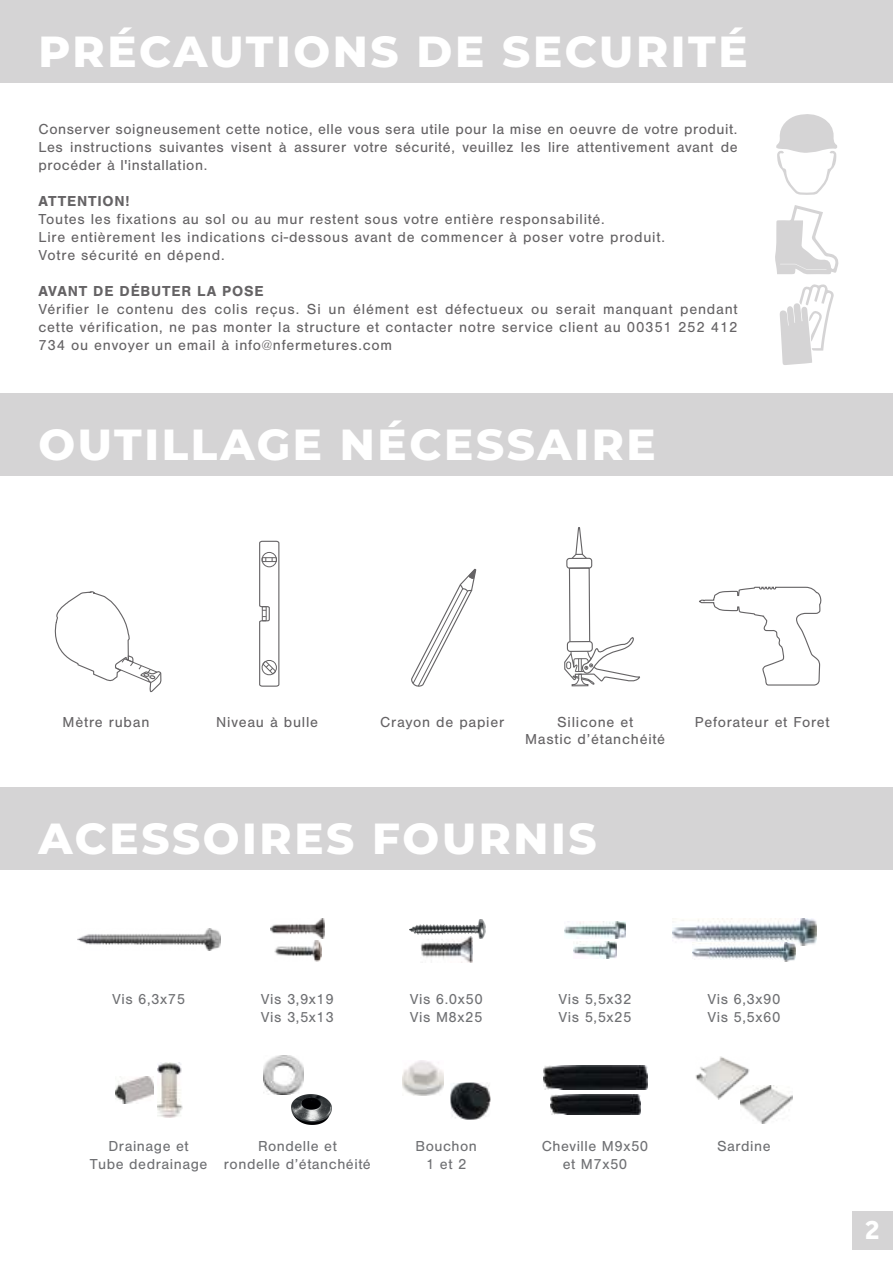
<style>
.page{position:relative;width:893px;height:1263px;background:#fff}
.page>*{position:absolute;margin:0;border:0;box-sizing:border-box;transform-origin:0 0}
.t1{font:800 43.5px "Montserrat";letter-spacing:.06em;color:#fff}
.t2{font:700 28.5px "Effra";color:#fff}
.t3{font:15px/18px "Nimbus San";letter-spacing:.05em;color:#656365;text-align:justify}
.t4{font:15px/18px "Nimbus San";letter-spacing:.035em;color:#6f7073}
.t5{font:700 15px "Nimbus San";letter-spacing:.05em;color:#656365}
</style>
<div class="page">
<div style="left:852px;top:1211px;width:41px;height:38px;background:#d5d4d5"></div>
<div style="left:0;top:0;width:893px;height:82px;background:#d5d4d5"></div>
<div style="left:0;top:394px;width:893px;height:82px;background:#d5d4d5"></div>
<div style="left:0;top:787px;width:893px;height:82px;background:#d5d4d5"></div>
<svg style="left:570px;top:527px;width:18px;height:31px"></svg>
<svg style="left:564px;top:569px;width:76px;height:118px"></svg>
<div style="left:566px;top:558px;width:26px;height:11px;border:1px solid #656365;border-radius:3px"></div>
<div style="left:567px;top:641px;width:26px;height:11px;border:1px solid #656365;border-radius:3px"></div>
<svg style="left:54px;top:591px;width:108px;height:102px"></svg>
<svg style="left:411px;top:568px;width:66px;height:119px"></svg>
<svg style="left:699px;top:586px;width:123px;height:100px"></svg>
<svg style="left:259px;top:540px;width:21px;height:147px"></svg>
<img style="left:402px;top:1060px;width:41px;height:35px">
<img style="left:450px;top:1082px;width:41px;height:38px">
<img style="left:565px;top:921px;width:61px;height:18px">
<img style="left:574px;top:941px;width:43px;height:18px">
<img style="left:543px;top:1066px;width:105px;height:23px">
<img style="left:550px;top:1094px;width:90px;height:20px">
<img style="left:672px;top:918px;width:144px;height:27px">
<img style="left:693px;top:942px;width:103px;height:20px">
<img style="left:264px;top:1056px;width:40px;height:39px">
<img style="left:291px;top:1094px;width:40px;height:31px">
<img style="left:77px;top:929px;width:144px;height:22px">
<img style="left:741px;top:1085px;width:51px;height:38px">
<img style="left:696px;top:1057px;width:54px;height:42px">
<img style="left:409px;top:925px;width:30px;height:9px">
<img style="left:439px;top:919px;width:47px;height:20px">
<img style="left:421px;top:936px;width:51px;height:27px">
<img style="left:157px;top:1063px;width:25px;height:55px">
<img style="left:115px;top:1077px;width:39px;height:27px">
<img style="left:270px;top:918px;width:55px;height:20px">
<img style="left:274px;top:940px;width:47px;height:21px">
<svg style="left:776px;top:114px;width:61px;height:81px"></svg>
<svg style="left:780px;top:284px;width:54px;height:81px"></svg>
<svg style="left:775px;top:205px;width:64px;height:69px"></svg>
<h1 class="t1" style="left:38px;top:19px;width:711px">PRÉCAUTIONS DE SECURITÉ</h1>
<p class="t3" style="left:38px;top:120px;width:701px">Conserver soigneusement cette notice, elle vous sera utile pour la mise en oeuvre de votre produit.<br>Les instructions suivantes visent à assurer votre sécurité, veuillez les lire attentivement avant de procéder à l'installation.</p>
<p class="t5" style="left:38px;top:193px;width:93px">ATTENTION!</p>
<p class="t3" style="left:38px;top:210px;width:628px;text-align:left">Toutes les fixations au sol ou au mur restent sous votre entière responsabilité.<br>Lire entièrement les indications ci-dessous avant de commencer à poser votre produit.<br>Votre sécurité en dépend.</p>
<p class="t5" style="left:38px;top:283px;width:227px">AVANT DE DÉBUTER LA POSE</p>
<p class="t3" style="left:38px;top:300px;width:701px">Vérifier le contenu des colis reçus. Si un élément est défectueux ou serait manquant pendant cette vérification, ne pas monter la structure et contacter notre service client au 00351 252 412<br>734 ou envoyer un email à info@nfermetures.com</p>
<h1 class="t1" style="left:38px;top:413px;width:619px">OUTILLAGE NÉCESSAIRE</h1>
<p class="t3" style="left:63px;top:713px;width:88px">Mètre ruban</p>
<p class="t3" style="left:216px;top:713px;width:103px">Niveau à bulle</p>
<p class="t3" style="left:380px;top:713px;width:126px">Crayon de papier</p>
<p class="t3" style="left:695px;top:714px;width:136px">Peforateur et Foret</p>
<p class="t3" style="left:525px;top:714px;width:142px;line-height:16.5px;text-align:center">Silicone et<br>Mastic d’étanchéité</p>
<h1 class="t1" style="left:38px;top:807px;width:560px">ACESSOIRES FOURNIS</h1>
<p class="t4" style="left:112px;top:990px;width:75px">Vis 6,3x75</p>
<p class="t4" style="left:410px;top:990px;width:75px">Vis 6.0x50<br>Vis M8x25</p>
<p class="t4" style="left:559px;top:990px;width:75px">Vis 5,5x32<br>Vis 5,5x25</p>
<p class="t4" style="left:261px;top:990px;width:75px">Vis 3,9x19<br>Vis 3,5x13</p>
<p class="t4" style="left:707px;top:990px;width:75px">Vis 6,3x90<br>Vis 5,5x60</p>
<p class="t4" style="left:224px;top:1137px;width:148px;text-align:center">Rondelle et<br>rondelle d’étanchéité</p>
<p class="t4" style="left:542px;top:1137px;width:108px;text-align:center">Cheville M9x50 et M7x50</p>
<p class="t4" style="left:108px;top:1137px;width:82px">Drainage et</p>
<p class="t4" style="left:717px;top:1137px;width:55px">Sardine</p>
<p class="t4" style="left:90px;top:1155px;width:119px">Tube dedrainage</p>
<p class="t4" style="left:415px;top:1137px;width:63px;text-align:center">Bouchon<br>1 et 2</p>
<h2 class="t2" style="left:865px;top:1213px;width:17px">2</h2>
</div>
